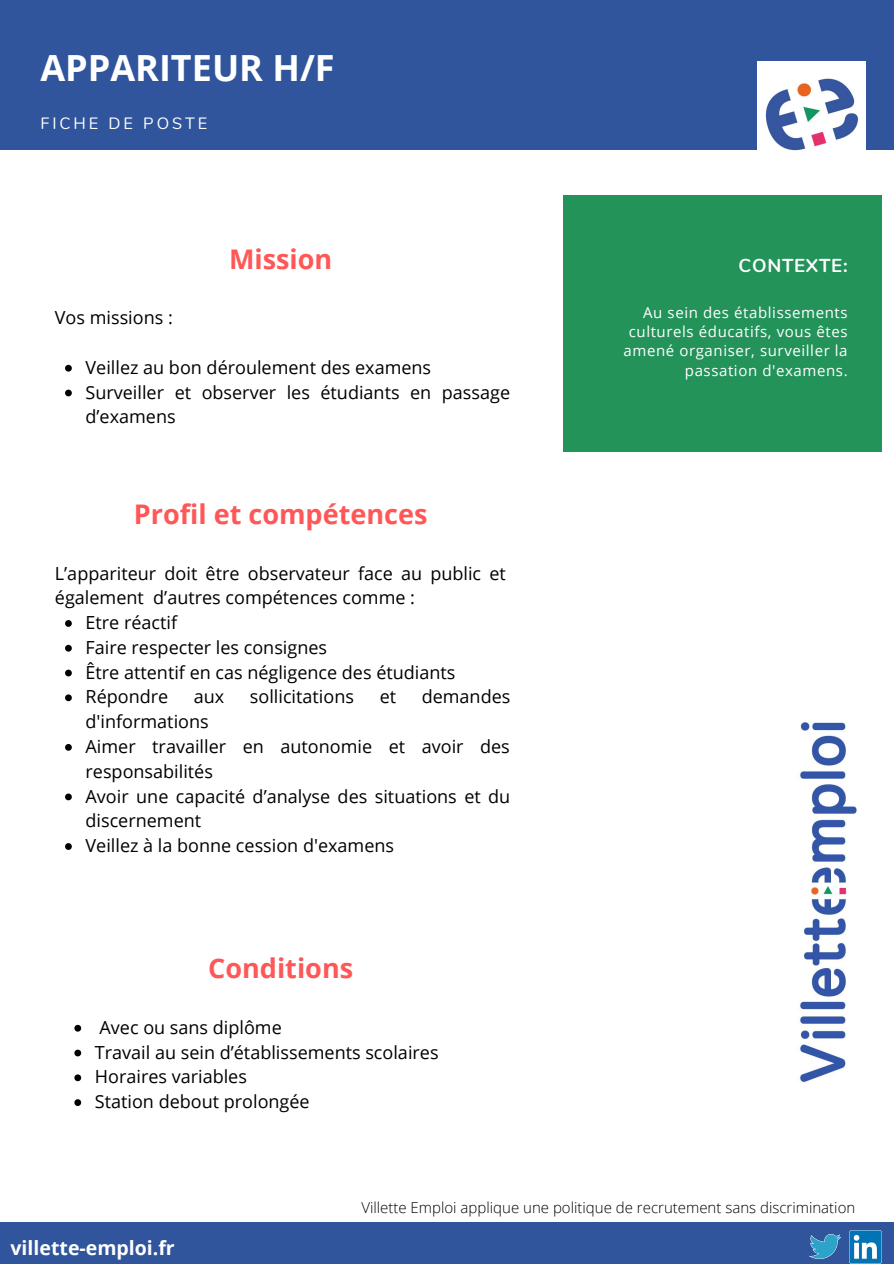
<style>
.page{position:relative;width:894px;height:1264px;background:#fff}
.page>*{position:absolute;margin:0;border:0;box-sizing:border-box;transform-origin:0 0}
.t1{font:700 36px "Open Sans";color:#fff}
.t2{font:700 27px "Open Sans";color:#ff5757}
.t3{font:700 19.5px "Open Sans";color:#fff}
.t4{font:700 18.6px "Nunito";letter-spacing:.04em;color:#fff}
.t5{font:18px/24.8px "Open Sans";color:#000}
.t6{font:16.35px "Nunito";letter-spacing:.18em;color:#fff}
.t7{font:15px/19.2px "Open Sans";letter-spacing:.04em;color:#fff;text-align:right}
.t8{font:300 15px "Open Sans";color:#000}
</style>
<div class="page">
<div style="left:562px;top:195px;width:319px;height:256px;background:#23935a"></div>
<div style="left:0;top:0;width:893px;height:150px;background:#30559c"></div>
<img style="left:757px;top:61px;width:108px;height:90px">
<img style="left:797px;top:722px;width:60px;height:361px">
<div style="left:0;top:1221px;width:893px;height:42px;background:#30559c"></div>
<img style="left:809px;top:1234px;width:32px;height:26px">
<img style="left:849px;top:1230px;width:32px;height:33px">
<svg style="left:65px;top:365px;width:7px;height:6px"></svg>
<svg style="left:65px;top:389px;width:7px;height:7px"></svg>
<svg style="left:65px;top:620px;width:7px;height:7px"></svg>
<svg style="left:65px;top:645px;width:7px;height:6px"></svg>
<svg style="left:65px;top:669px;width:7px;height:7px"></svg>
<svg style="left:65px;top:694px;width:7px;height:7px"></svg>
<svg style="left:65px;top:744px;width:7px;height:6px"></svg>
<svg style="left:65px;top:793px;width:7px;height:7px"></svg>
<svg style="left:65px;top:843px;width:7px;height:6px"></svg>
<svg style="left:74px;top:1024px;width:7px;height:7px"></svg>
<svg style="left:74px;top:1049px;width:7px;height:7px"></svg>
<svg style="left:74px;top:1074px;width:7px;height:7px"></svg>
<svg style="left:74px;top:1099px;width:7px;height:6px"></svg>
<h1 class="t1" style="left:40px;top:43px;width:296px">APPARITEUR H/F</h1>
<p class="t6" style="left:40px;top:112px;width:168px">FICHE DE POSTE</p>
<p class="t5" style="left:55px;top:305px;width:119px">Vos missions :</p>
<h2 class="t2" style="left:229px;top:240px;width:105px">Mission</h2>
<p class="t5" style="left:85px;top:354px;width:426px">Veillez au bon déroulement des examens<br>Surveiller et observer les étudiants en passage d’examens</p>
<h2 class="t2" style="left:134px;top:495px;width:295px">Profil et compétences</h2>
<p class="t5" style="left:55px;top:560px;width:452px">L’appariteur doit être observateur face au public et également d’autres compétences comme :</p>
<p class="t5" style="left:85px;top:609px;width:371px">Etre réactif<br>Faire respecter les consignes<br>Être attentif en cas négligence des étudiants<br>Répondre</p>
<p class="t5" style="left:194px;top:684px;width:32px">aux</p>
<p class="t5" style="left:250px;top:684px;width:106px">sollicitations</p>
<p class="t5" style="left:379px;top:684px;width:18px">et</p>
<p class="t5" style="left:421px;top:684px;width:90px">demandes</p>
<p class="t5" style="left:85px;top:709px;width:426px">d'informations<br>Aimer travailler en autonomie et avoir des responsabilités<br>Avoir une capacité d’analyse des situations et du discernement<br>Veillez à la bonne cession d'examens</p>
<h2 class="t2" style="left:208px;top:949px;width:146px">Conditions</h2>
<p class="t5" style="left:95px;top:1014px;width:345px">Avec ou sans diplôme<br>Travail au sein d’établissements scolaires<br>Horaires variables<br>Station debout prolongée</p>
<p class="t4" style="left:738px;top:254px;width:110px">CONTEXTE:</p>
<p class="t7" style="left:623px;top:302px;width:225px">Au sein des établissements culturels éducatifs, vous êtes amené organiser, surveiller la passation d'examens.</p>
<p class="t3" style="left:11px;top:1233px;width:166px">villette-emploi.fr</p>
<p class="t8" style="left:361px;top:1196px;width:495px">Villette Emploi applique une politique de recrutement sans discrimination</p>
</div>
